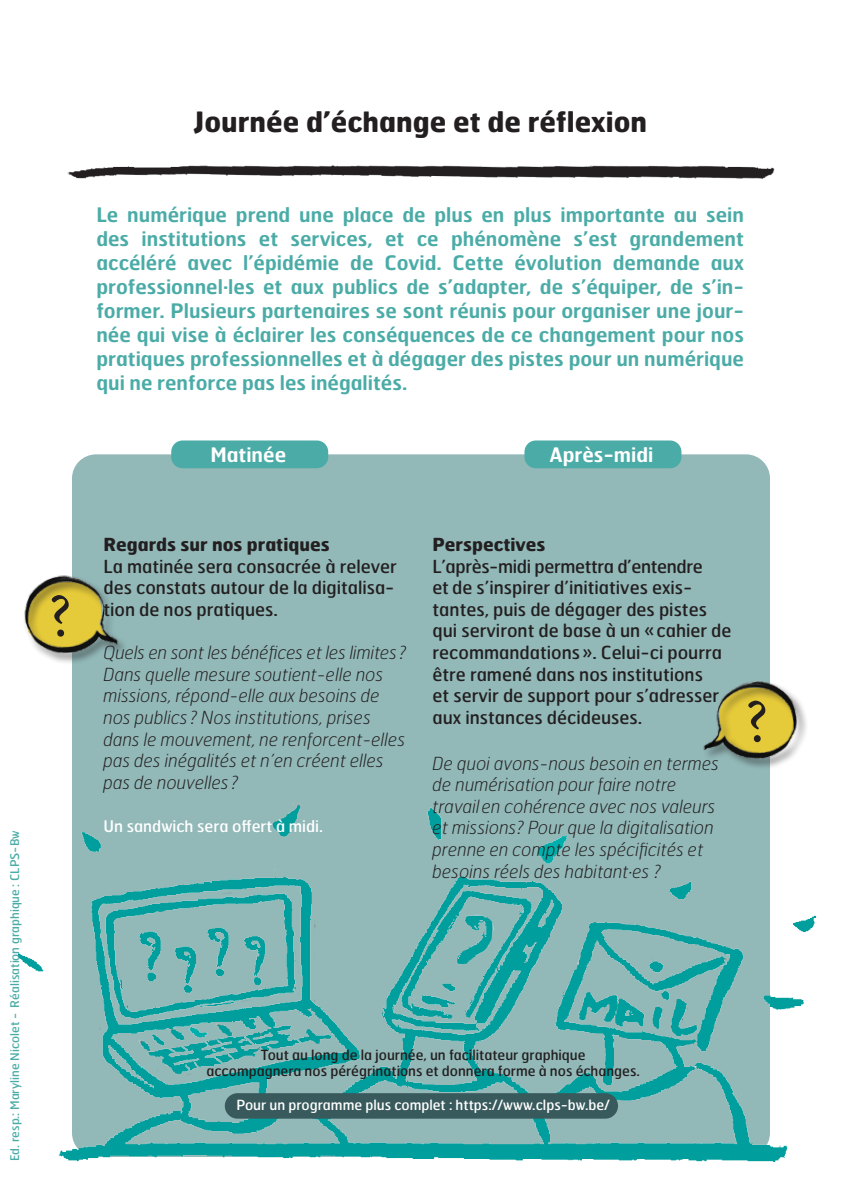
<style>
.page{position:relative;width:842px;height:1191px;background:#fff}
.page>*{position:absolute;margin:0;border:0;box-sizing:border-box;transform-origin:0 0}
.t1{font:700 28px "Hermes FB";color:#231f20}
.t2{font:600 20px/24px "Hermes FB";color:#4baca7;text-align:justify}
.t3{font:600 20px "Hermes FB";color:#fff}
.t4{font:italic 100 18px/21.6px "Hermes FB";color:#231f20}
.t5{font:18px/21.6px "Hermes FB";color:#231f20}
.t6{font:700 18px "Hermes FB";color:#231f20}
.t7{font:16px "Hermes FB";color:#fff}
.t8{font:14px "Hermes FB";color:#231f20}
.t9{font:14px "Hermes FB";color:#fff}
.t10{font:12px "Hermes FB";color:#4baca7}
</style>
<div class="page">
<div style="left:72px;top:454px;width:698px;height:703px;background:#92b8b8;border-radius:24px"></div>
<img style="left:17px;top:803px;width:800px;height:359px">
<img style="left:67px;top:165px;width:708px;height:14px">
<div style="left:171px;top:440px;width:157px;height:28px;background:#4baca7;border-radius:11px"></div>
<div style="left:524px;top:440px;width:157px;height:28px;background:#4baca7;border-radius:11px"></div>
<img style="left:24px;top:575px;width:100px;height:88px">
<img style="left:703px;top:681px;width:104px;height:86px">
<div style="left:226px;top:1094px;width:391px;height:23px;background:#395a5d;border-radius:12px"></div>
<div style="left:225px;top:1093px;width:393px;height:25px;border:2px solid #395a5d;border-radius:12px"></div>
<svg style="left:25px;top:581px;width:84px;height:70px;background:#b7a94f"></svg>
<svg style="left:712px;top:687px;width:84px;height:69px;background:#b8ab4d"></svg>
<p class="t10" style="left:7px;top:1161px;width:332px;rotate:-90deg">Ed. resp.: Maryline Nicolet - Réalisation graphique : CLPS-Bw</p>
<p class="t1" style="left:193px;top:104px;width:455px">Journée d’échange et de réflexion</p>
<p class="t2" style="left:96px;top:202px;width:649px">Le numérique prend une place de plus en plus importante au sein des institutions et services, et ce phénomène s’est grandement accéléré avec l’épidémie de Covid. Cette évolution demande aux professionnel·les et aux publics de s’adapter, de s’équiper, de s’in&shy;former. Plusieurs partenaires se sont réunis pour organiser une jour&shy;née qui vise à éclairer les conséquences de ce changement pour nos pratiques professionnelles et à dégager des pistes pour un numérique qui ne renforce pas les inégalités.</p>
<p class="t3" style="left:210px;top:442px;width:77px">Matinée</p>
<p class="t3" style="left:549px;top:442px;width:106px">Après-midi</p>
<p class="t6" style="left:103px;top:533px;width:228px">Regards sur nos pratiques</p>
<p class="t5" style="left:103px;top:555px;width:295px">La matinée sera consacrée à relever des constats autour de la digitalisa&shy;tion de nos pratiques.</p>
<p class="t4" style="left:103px;top:641px;width:305px">Quels en sont les bénéfices et les limites ?<br>Dans quelle mesure soutient-elle nos missions, répond-elle aux besoins de nos publics ? Nos institutions, prises dans le mouvement, ne renforcent-elles pas des inégalités et n’en créent elles pas de nouvelles ?</p>
<p class="t7" style="left:103px;top:816px;width:221px">Un sandwich sera offert à midi.</p>
<p class="t6" style="left:433px;top:533px;width:114px">Perspectives</p>
<p class="t5" style="left:433px;top:555px;width:300px">L’après-midi permettra d’entendre<br>et de s’inspirer d’initiatives exis&shy;tantes, puis de dégager des pistes qui serviront de base à un « cahier de recommandations ». Celui-ci pourra être ramené dans nos institutions<br>et servir de support pour s’adresser aux instances décideuses.</p>
<p class="t4" style="left:433px;top:751px;width:288px">De quoi avons-nous besoin en termes de numérisation pour faire notre travail en cohérence avec nos valeurs et missions? Pour que la digitalisation prenne en compte les spécificités et besoins réels des habitant·es ?</p>
<p class="t8" style="left:261px;top:1045px;width:326px">Tout au long de la journée, un facilitateur graphique</p>
<p class="t8" style="left:206px;top:1062px;width:435px">accompagnera nos pérégrinations et donnera forme à nos échanges.</p>
<p class="t9" style="left:236px;top:1096px;width:375px">Pour un programme plus complet : https://www.clps-bw.be/</p>
</div>
